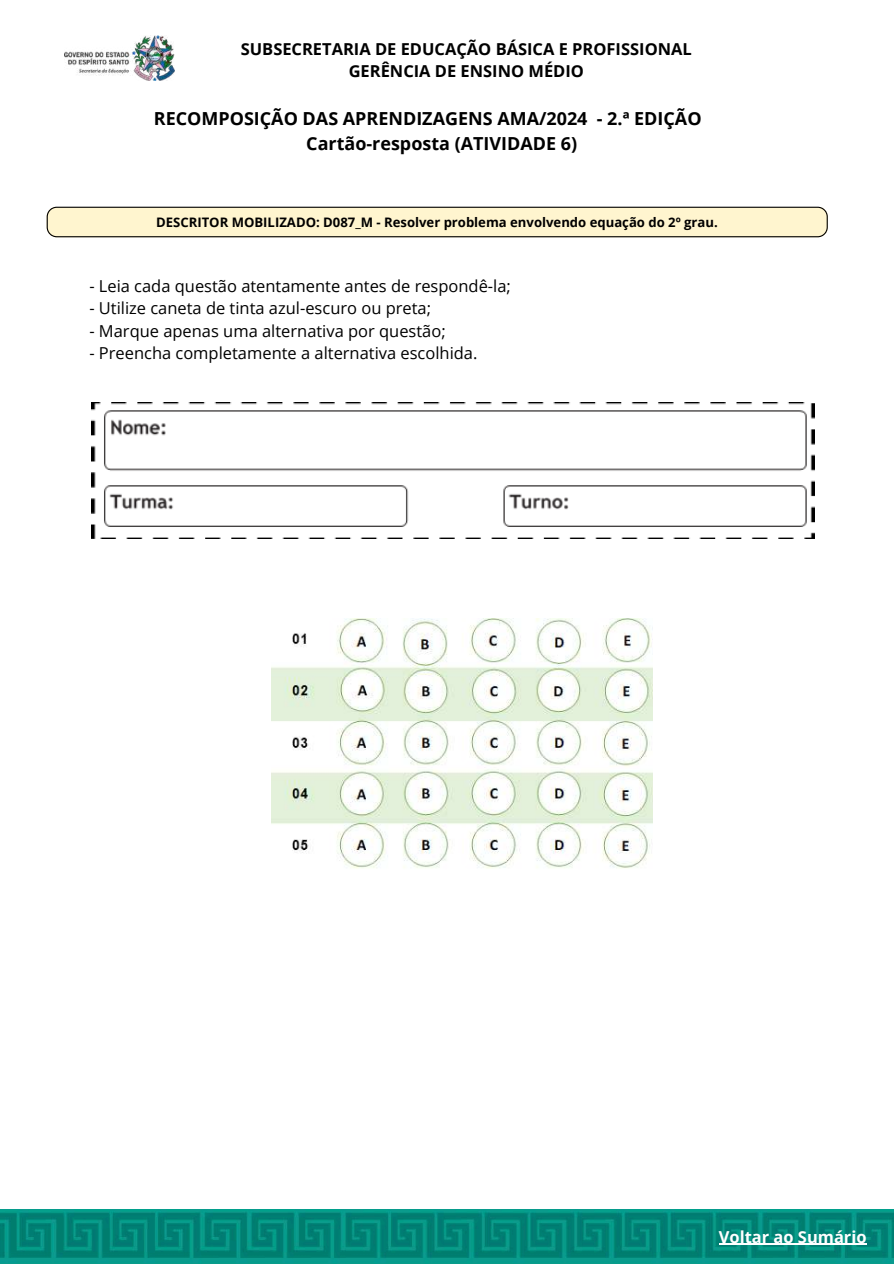
<style>
.page{position:relative;width:894px;height:1264px;background:#fff}
.page>*{position:absolute;margin:0;border:0;box-sizing:border-box;transform-origin:0 0}
.t1{font:700 18px/24.8px "Open Sans";color:#000}
.t2{font:16.5px "Open Sans";color:#000}
.t3{font:700 16.5px/22.5px "Open Sans";color:#000;text-align:center}
.t4{font:700 16.5px "Open Sans";color:#fff}
.t5{font:700 13.05px "Open Sans";color:#000}
</style>
<div class="page">
<img style="left:64px;top:36px;width:110px;height:45px">
<img style="left:91px;top:402px;width:722px;height:136px">
<img style="left:0;top:1209px;width:893px;height:54px">
<hr style="left:718px;top:1243px;width:148px;height:1px;background:#fff">
<svg style="left:47px;top:207px;width:780px;height:30px;background:#f0e6c3"></svg>
<img style="left:271px;top:618px;width:381px;height:251px">
<p class="t3" style="left:241px;top:37px;width:452px">SUBSECRETARIA DE EDUCAÇÃO BÁSICA E PROFISSIONAL<br>GERÊNCIA DE ENSINO MÉDIO</p>
<p class="t1" style="left:306px;top:106px;width:397px;text-indent:-152px">RECOMPOSIÇÃO DAS APRENDIZAGENS AMA/2024 - 2.ª EDIÇÃO<br>Cartão-resposta (ATIVIDADE 6)</p>
<p class="t5" style="left:156px;top:213px;width:563px">DESCRITOR MOBILIZADO: D087_M - Resolver problema envolvendo equação do 2º grau.</p>
<p class="t2" style="left:89px;top:274px;width:423px">- Leia cada questão atentamente antes de respondê-la;</p>
<p class="t2" style="left:89px;top:297px;width:343px">- Utilize caneta de tinta azul-escuro ou preta;</p>
<p class="t2" style="left:89px;top:319px;width:358px">- Marque apenas uma alternativa por questão;</p>
<p class="t2" style="left:89px;top:342px;width:389px">- Preencha completamente a alternativa escolhida.</p>
<p class="t4" style="left:718px;top:1224px;width:149px">Voltar ao Sumário</p>
</div>
